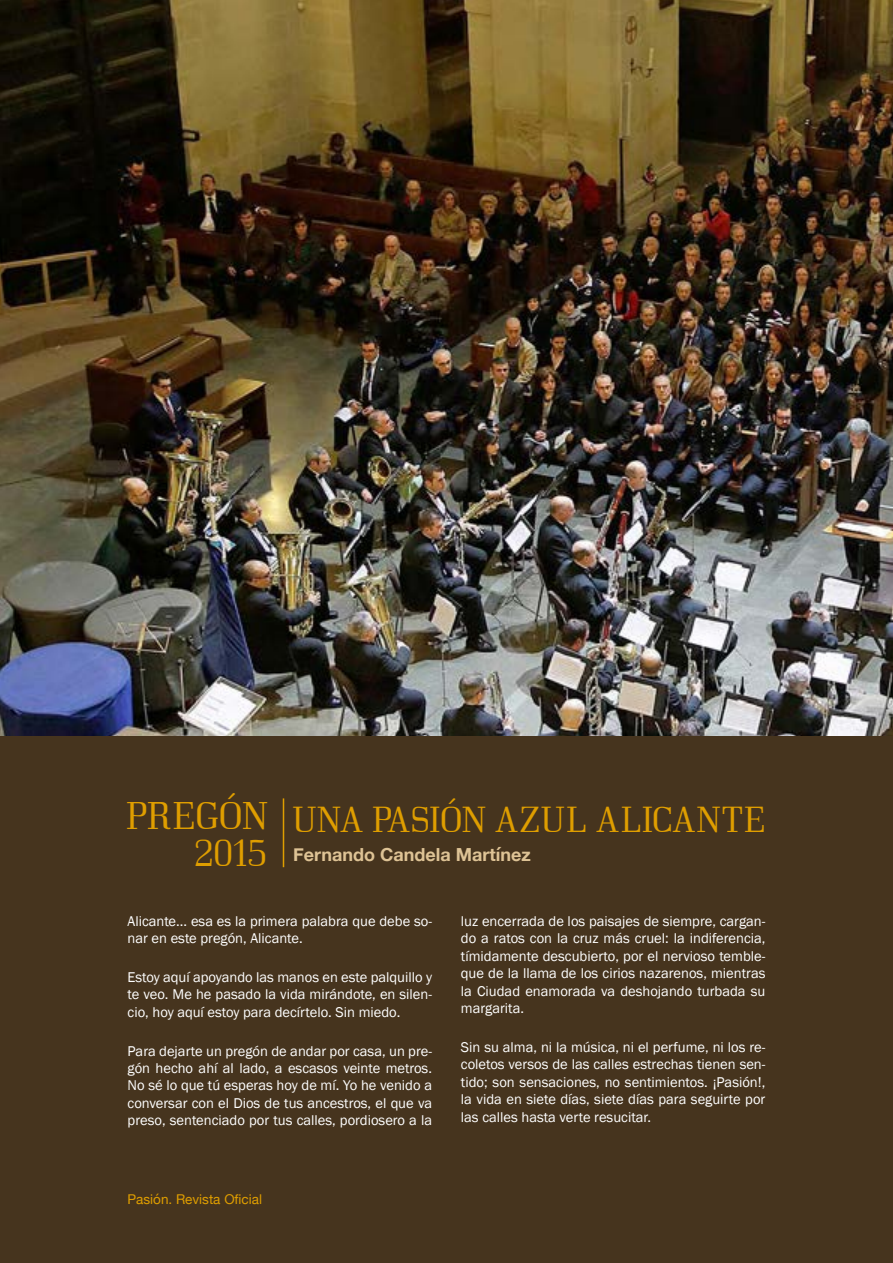
<style>
.page{position:relative;width:893px;height:1263px;background:#46341e}
.page>*{position:absolute;margin:0;border:0;box-sizing:border-box;transform-origin:0 0}
.t1{font:36px "Bodonitown";letter-spacing:.03em;color:#df9e00}
.t2{font:700 18px "Helvetica Neue";color:#dec395}
.t3{font:14.55px/17.4px "Franklin Gothic";color:#fff;text-align:justify}
.t4{font:13.5px "Helvetica Neue";color:#df9e00}
.s1{font-size:38.4px}
.s2{font-family:"Bodonitown";font-weight:400;font-size:38.4px;color:#df9e00}
</style>
<div class="page">
<img style="left:0;top:0;width:893px;height:736px">
<hr style="left:283px;top:798px;width:1px;height:69px;background:#df9e00">
<h1 class="t1" style="left:127px;top:798px;width:640px"><span class="s1">PREGÓN</span> UNA PASIÓN AZUL ALICANTE</h1>
<p class="t2" style="left:194px;top:841px;width:339px"><span class="s2">2015</span> Fernando Candela Martínez</p>
<p class="t3" style="left:128px;top:912px;width:306px">Alicante... esa es la primera palabra que debe so&shy;nar en este pregón, Alicante.</p>
<p class="t3" style="left:128px;top:969px;width:306px">Estoy aquí apoyando las manos en este palquillo y te veo. Me he pasado la vida mirándote, en silen&shy;cio, hoy aquí estoy para decírtelo. Sin miedo.</p>
<p class="t3" style="left:128px;top:1042px;width:306px">Para dejarte un pregón de andar por casa, un pre&shy;gón hecho ahí al lado, a escasos veinte metros.<br>No sé lo que tú esperas hoy de mí. Yo he venido a conversar con el Dios de tus ancestros, el que va preso, sentenciado por tus calles, pordiosero a la</p>
<p class="t4" style="left:128px;top:1190px;width:136px">Pasión. Revista Oficial</p>
<p class="t3" style="left:461px;top:912px;width:306px">luz encerrada de los paisajes de siempre, cargan&shy;do a ratos con la cruz más cruel: la indiferencia, tímidamente descubierto, por el nervioso temble&shy;que de la llama de los cirios nazarenos, mientras la Ciudad enamorada va deshojando turbada su margarita.</p>
<p class="t3" style="left:461px;top:1038px;width:306px">Sin su alma, ni la música, ni el perfume, ni los re&shy;coletos versos de las calles estrechas tienen sen&shy;tido; son sensaciones, no sentimientos. ¡Pasión!, la vida en siete días, siete días para seguirte por las calles hasta verte resucitar.</p>
</div>
